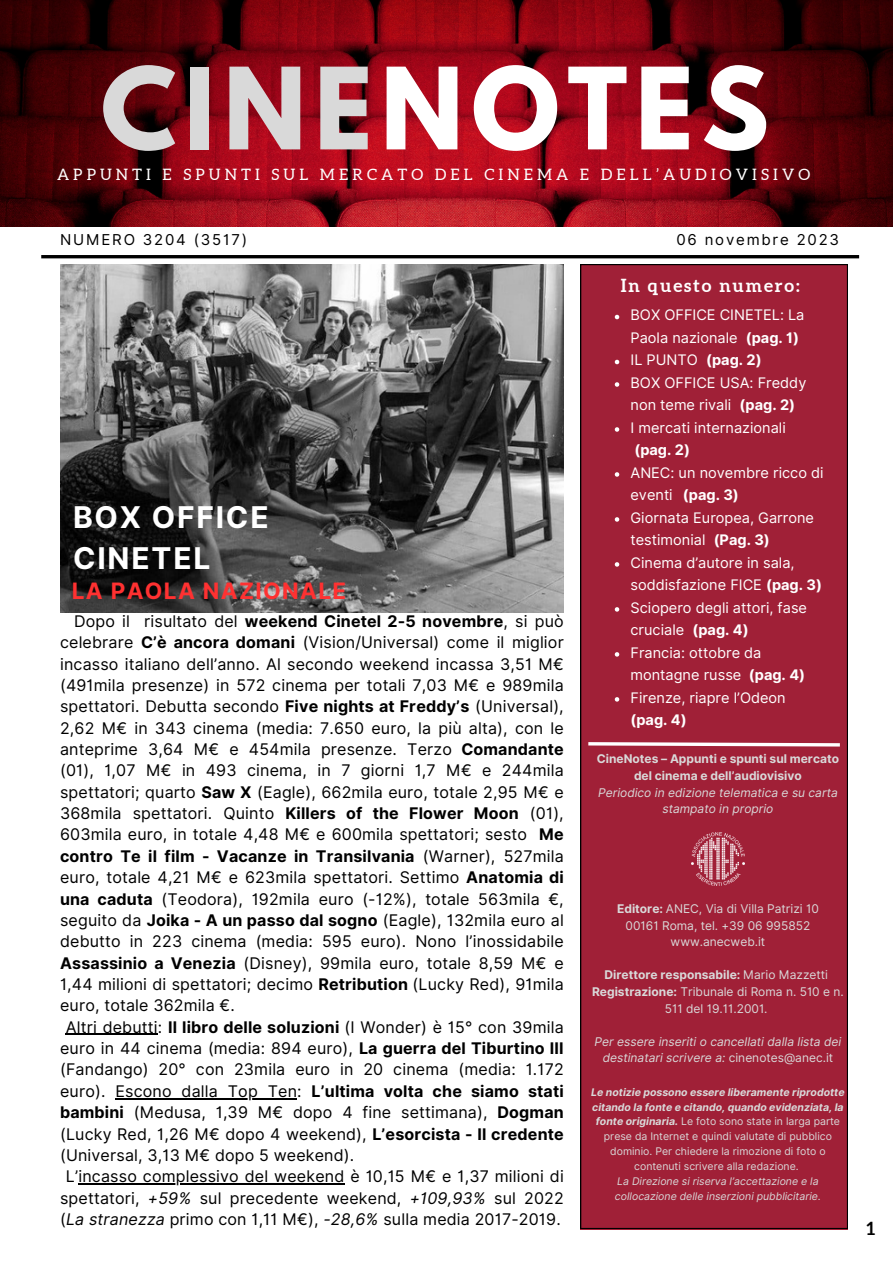
<style>
.page{position:relative;width:893px;height:1264px;background:#fff}
.page>*{position:absolute;margin:0;border:0;box-sizing:border-box;transform-origin:0 0}
.t1{font:700 100.35px "League Spartan";letter-spacing:.08em;color:#fff}
.t2{font:700 30px "Inter";letter-spacing:.06em;color:#fff}
.t3{font:700 22.5px "Inter";letter-spacing:.06em;color:#ff3131}
.t4{font:700 18px "Aleo";letter-spacing:.105em;color:#fff}
.t5{font:700 18px "Aleo";color:#000}
.t6{font:16.05px/21.3px "Inter";letter-spacing:.01em;color:#000;text-align:justify}
.t7{font:15.75px "Aleo";letter-spacing:.26em;color:#fff}
.t8{font:15px "Inter";letter-spacing:.12em;color:#000}
.t9{font:14.55px/22.5px "Inter";color:#fff}
.t10{font:700 14.55px "Inter";color:#fff}
.t11{font:italic 12px/16.6px "Inter";color:#d9d9d9;text-align:center}
.t12{font:12px/16.6px "Inter";color:#d9d9d9;text-align:center}
.t13{font:700 12px/16.6px "Inter";color:#d9d9d9;text-align:center}
.t14{font:10.5px/14.9px "Inter";color:#d9d9d9;text-align:center}
.t15{font:italic 10.5px/14.9px "Inter";color:#d9d9d9}
.s1{color:#d9d9d9}
.s2{font-weight:700}
.s3{font-style:italic}
.s4{font-weight:400}
.s5{font-style:normal}
.s6{font-weight:700;font-style:italic}
</style>
<div class="page">
<div style="left:580px;top:264px;width:267px;height:964px;background:#a02037"></div>
<hr style="left:41px;top:255px;width:818px;height:3px;background:#000">
<svg style="left:585px;top:740px;width:258px;height:8px"></svg>
<img style="left:0;top:0;width:892px;height:226px">
<img style="left:691px;top:832px;width:53px;height:54px">
<img style="left:60px;top:264px;width:503px;height:348px">
<svg style="left:614px;top:315px;width:5px;height:4px"></svg>
<svg style="left:614px;top:360px;width:5px;height:4px"></svg>
<svg style="left:614px;top:382px;width:5px;height:5px"></svg>
<svg style="left:614px;top:427px;width:5px;height:5px"></svg>
<svg style="left:614px;top:472px;width:5px;height:4px"></svg>
<svg style="left:614px;top:517px;width:5px;height:4px"></svg>
<svg style="left:614px;top:562px;width:5px;height:4px"></svg>
<svg style="left:614px;top:607px;width:5px;height:4px"></svg>
<svg style="left:614px;top:652px;width:5px;height:4px"></svg>
<svg style="left:614px;top:697px;width:5px;height:4px"></svg>
<hr style="left:66px;top:1033px;width:92px;height:1px;background:#000">
<hr style="left:115px;top:1097px;width:182px;height:2px;background:#000">
<hr style="left:78px;top:1183px;width:266px;height:1px;background:#000">
<p class="t1" style="left:101px;top:59px;width:669px"><span class="s1">CINE</span>NOTES</p>
<p class="t7" style="left:57px;top:165px;width:754px">APPUNTI E SPUNTI SUL MERCATO DEL CINEMA E DELL’AUDIOVISIVO</p>
<p class="t8" style="left:60px;top:230px;width:189px">NUMERO 3204 (3517)</p>
<p class="t8" style="left:676px;top:230px;width:164px">06 novembre 2023</p>
<p class="t2" style="left:73px;top:499px;width:197px">BOX OFFICE</p>
<p class="t2" style="left:73px;top:540px;width:139px">CINETEL</p>
<p class="t3" style="left:72px;top:577px;width:276px">LA PAOLA NAZIONALE</p>
<p class="t6" style="left:60px;top:610px;width:505px;text-indent:14px">Dopo il risultato del <span class="s2">weekend Cinetel 2-5 novembre</span>, si può celebrare <span class="s2">C’è ancora domani</span> (Vision/Universal) come il miglior incasso italiano dell’anno. Al secondo weekend incassa 3,51 M€ (491mila presenze) in 572 cinema per totali 7,03 M€ e 989mila spettatori. Debutta secondo <span class="s2">Five nights at Freddy’s</span> (Universal), 2,62 M€ in 343 cinema (media: 7.650 euro, la più alta), con le anteprime 3,64 M€ e 454mila presenze. Terzo <span class="s2">Comandante </span>(01), 1,07 M€ in 493 cinema, in 7 giorni 1,7 M€ e 244mila spettatori; quarto <span class="s2">Saw X</span> (Eagle), 662mila euro, totale 2,95 M€ e 368mila spettatori. Quinto <span class="s2">Killers of the Flower Moon</span> (01), 603mila euro, in totale 4,48 M€ e 600mila spettatori; sesto <span class="s2">Me contro Te il film - Vacanze in Transilvania</span> (Warner), 527mila euro, totale 4,21 M€ e 623mila spettatori. Settimo <span class="s2">Anatomia di una caduta</span> (Teodora), 192mila euro (-12%), totale 563mila €, seguito da <span class="s2">Joika - A un passo dal sogno</span> (Eagle), 132mila euro al debutto in 223 cinema (media: 595 euro). Nono l’inossidabile <span class="s2">Assassinio a Venezia</span> (Disney), 99mila euro, totale 8,59 M€ e 1,44 milioni di spettatori; decimo <span class="s2">Retribution</span> (Lucky Red), 91mila euro, totale 362mila €.</p>
<p class="t6" style="left:60px;top:1016px;width:505px;text-indent:6px">Altri debutti: <span class="s2">Il libro delle soluzioni</span> (I Wonder) è 15° con 39mila euro in 44 cinema (media: 894 euro), <span class="s2">La guerra del Tiburtino III </span>(Fandango) 20° con 23mila euro in 20 cinema (media: 1.172 euro). Escono dalla Top Ten: <span class="s2">L’ultima volta che siamo stati bambini</span> (Medusa, 1,39 M€ dopo 4 fine settimana), <span class="s2">Dogman </span>(Lucky Red, 1,26 M€ dopo 4 weekend), <span class="s2">L’esorcista - Il credente </span>(Universal, 3,13 M€ dopo 5 weekend).</p>
<p class="t6" style="left:60px;top:1165px;width:505px;text-align:center">L’incasso complessivo del weekend è 10,15 M€ e 1,37 milioni di spettatori, <span class="s3">+59%</span> sul precedente weekend, <span class="s3">+109,93%</span> sul 2022 (<span class="s3">La stranezza</span> primo con 1,11 M€), <span class="s3">-28,6%</span> sulla media 2017-2019.</p>
<p class="t4" style="left:620px;top:275px;width:180px">In questo numero:</p>
<p class="t9" style="left:630px;top:304px;width:175px">BOX OFFICE CINETEL: La<br>Paola nazionale <span class="s2">(pag. 1)</span></p>
<p class="t9" style="left:630px;top:349px;width:133px">IL PUNTO <span class="s2">(pag. 2)</span></p>
<p class="t9" style="left:630px;top:371px;width:177px">BOX OFFICE USA: Freddy non teme rivali <span class="s2">(pag. 2)</span></p>
<p class="t9" style="left:630px;top:416px;width:157px">I mercati internazionali</p>
<p class="t9" style="left:630px;top:461px;width:195px">ANEC: un novembre ricco di eventi <span class="s2">(pag. 3)</span></p>
<p class="t9" style="left:630px;top:506px;width:185px">Giornata Europea, Garrone testimonial <span class="s2">(Pag. 3)</span></p>
<p class="t9" style="left:630px;top:551px;width:193px">Cinema d’autore in sala, soddisfazione FICE <span class="s2">(pag. 3)</span></p>
<p class="t9" style="left:630px;top:596px;width:178px">Sciopero degli attori, fase cruciale <span class="s2">(pag. 4)</span></p>
<p class="t9" style="left:630px;top:641px;width:176px">Francia: ottobre da montagne russe <span class="s2">(pag. 4)</span></p>
<p class="t9" style="left:630px;top:686px;width:157px">Firenze, riapre l’Odeon <span class="s2">(pag. 4)</span></p>
<p class="t10" style="left:634px;top:441px;width:57px">(pag. 2)</p>
<p class="t13" style="left:596px;top:750px;width:244px">CineNotes – Appunti e spunti sul mercato del cinema e dell’audiovisivo</p>
<p class="t11" style="left:598px;top:784px;width:241px">Periodico in edizione telematica e su carta stampato in proprio</p>
<p class="t12" style="left:617px;top:900px;width:203px"><span class="s2">Editore:</span> ANEC, Via di Villa Patrizi 10</p>
<p class="t12" style="left:625px;top:916px;width:186px">00161 Roma, tel. +39 06 995852</p>
<p class="t12" style="left:670px;top:933px;width:96px">www.anecweb.it</p>
<p class="t13" style="left:604px;top:966px;width:225px">Direttore responsabile: <span class="s4">Mario Mazzetti</span></p>
<p class="t12" style="left:592px;top:983px;width:253px"><span class="s2">Registrazione:</span> Tribunale di Roma n. 510 e n.<br>511 del 19.11.2001.</p>
<p class="t11" style="left:594px;top:1033px;width:248px">Per essere inseriti o cancellati dalla lista dei destinatari scrivere a: <span class="s5">cinenotes@anec.it</span></p>
<p class="t14" style="left:591px;top:1084px;width:255px"><span class="s6">Le notizie possono essere liberamente riprodotte citando la fonte e citando, quando evidenziata, la fonte originaria.</span> Le foto sono state in larga parte prese da Internet e quindi valutate di pubblico dominio. Per chiedere la rimozione di foto o contenuti scrivere alla redazione.</p>
<p class="t15" style="left:615px;top:1173px;width:207px">La Direzione si riserva l’accettazione e la collocazione delle inserzioni pubblicitarie.</p>
<p class="t5" style="left:866px;top:1217px;width:10px">1</p>
</div>
